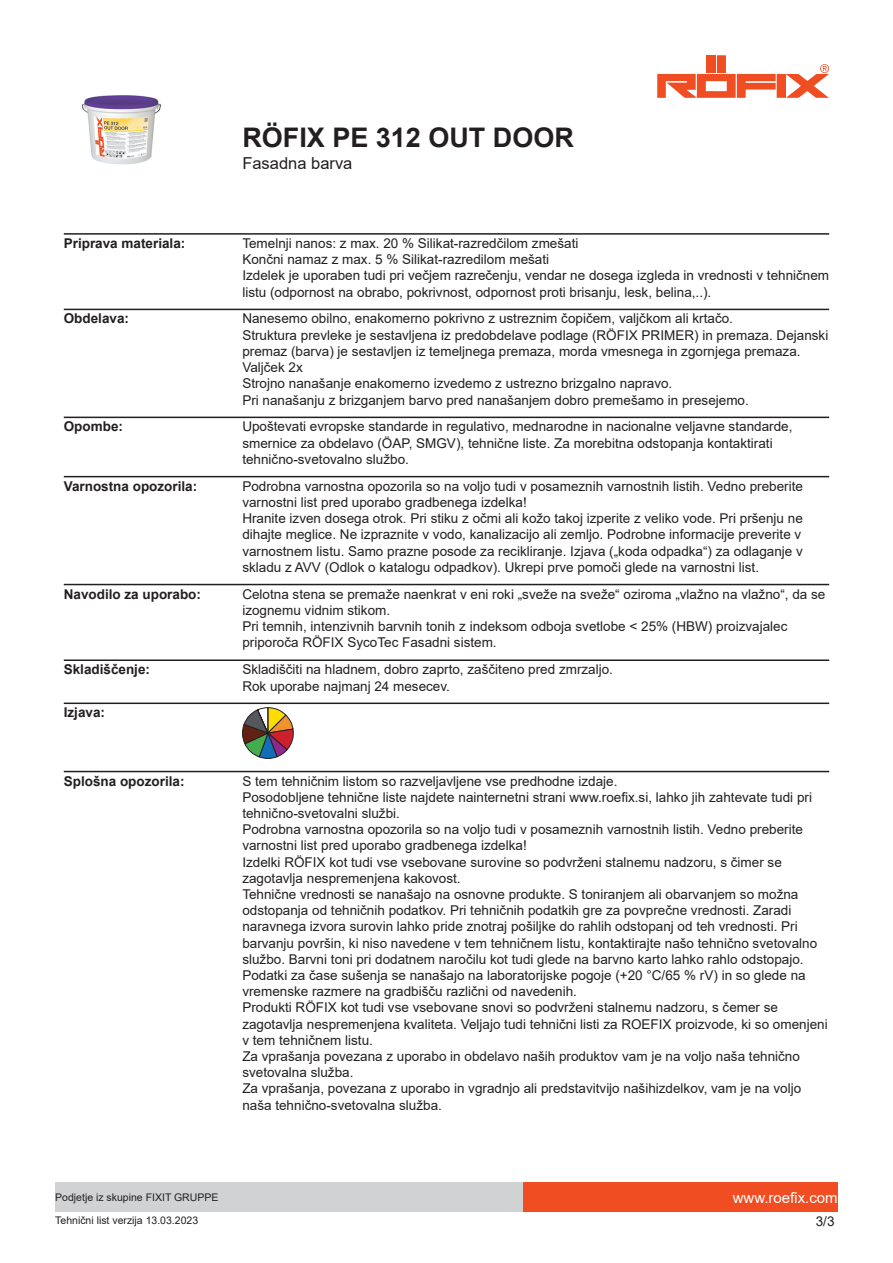
<style>
.page{position:relative;width:893px;height:1263px;background:#fff}
.page>*{position:absolute;margin:0;border:0;box-sizing:border-box;transform-origin:0 0}
.t1{font:700 27px "Arial";color:#231f20}
.t2{font:16.5px "Arial";color:#231f20}
.t3{font:15px "Arial";color:#fff}
.t4{font:13.5px/16.2px "Arial";color:#231f20}
.t5{font:700 13.5px "Arial";color:#231f20}
.t6{font:10.5px "Arial";color:#231f20}
</style>
<div class="page">
<img style="left:82px;top:95px;width:79px;height:70px">
<div style="left:717px;top:55px;width:9px;height:18px;background:#f04d22"></div>
<div style="left:707px;top:55px;width:9px;height:18px;background:#f04d22"></div>
<svg style="left:657px;top:64px;width:172px;height:34px"></svg>
<div style="left:523px;top:1182px;width:315px;height:30px;background:#f04d22"></div>
<div style="left:55px;top:1182px;width:468px;height:30px;background:#d1d2d4"></div>
<hr style="left:64px;top:233px;width:765px;height:2px;background:#231f20">
<hr style="left:64px;top:309px;width:765px;height:1px;background:#231f20">
<hr style="left:64px;top:417px;width:765px;height:1px;background:#231f20">
<hr style="left:64px;top:476px;width:765px;height:1px;background:#231f20">
<hr style="left:64px;top:584px;width:765px;height:1px;background:#231f20">
<hr style="left:64px;top:659px;width:765px;height:2px;background:#231f20">
<hr style="left:64px;top:702px;width:765px;height:2px;background:#231f20">
<svg style="left:242px;top:708px;width:51px;height:50px"></svg>
<hr style="left:64px;top:771px;width:765px;height:1px;background:#231f20">
<h1 class="t1" style="left:242px;top:119px;width:333px">RÖFIX PE 312 OUT DOOR</h1>
<p class="t2" style="left:242px;top:152px;width:112px">Fasadna barva</p>
<p class="t5" style="left:64px;top:234px;width:123px">Priprava materiala:</p>
<p class="t4" style="left:242px;top:235px;width:588px">Temelnji nanos: z max. 20 % Silikat-razredčilom zmešati<br>Končni namaz z max. 5 % Silikat-razredilom mešati<br>Izdelek je uporaben tudi pri večjem razrečenju, vendar ne dosega izgleda in vrednosti v tehničnem listu (odpornost na obrabo, pokrivnost, odpornost proti brisanju, lesk, belina,..).</p>
<p class="t5" style="left:64px;top:309px;width:67px">Obdelava:</p>
<p class="t4" style="left:242px;top:311px;width:587px">Nanesemo obilno, enakomerno pokrivno z ustreznim čopičem, valjčkom ali krtačo.<br>Struktura prevleke je sestavljena iz predobdelave podlage (RÖFIX PRIMER) in premaza. Dejanski premaz (barva) je sestavljen iz temeljnega premaza, morda vmesnega in zgornjega premaza.<br>Valjček 2x<br>Strojno nanašanje enakomerno izvedemo z ustrezno brizgalno napravo.<br>Pri nanašanju z brizganjem barvo pred nanašanjem dobro premešamo in presejemo.</p>
<p class="t5" style="left:64px;top:417px;width:61px">Opombe:</p>
<p class="t4" style="left:242px;top:418px;width:552px">Upoštevati evropske standarde in regulativo, mednarodne in nacionalne veljavne standarde, smernice za obdelavo (ÖAP, SMGV), tehnične liste. Za morebitna odstopanja kontaktirati tehnično-svetovalno službo.</p>
<p class="t5" style="left:64px;top:476px;width:135px">Varnostna opozorila:</p>
<p class="t4" style="left:242px;top:478px;width:562px">Podrobna varnostna opozorila so na voljo tudi v posameznih varnostnih listih. Vedno preberite varnostni list pred uporabo gradbenega izdelka!<br>Hranite izven dosega otrok. Pri stiku z očmi ali kožo takoj izperite z veliko vode. Pri pršenju ne dihajte meglice. Ne izpraznite v vodo, kanalizacijo ali zemljo. Podrobne informacije preverite v varnostnem listu. Samo prazne posode za recikliranje. Izjava („koda odpadka“) za odlaganje v skladu z AVV (Odlok o katalogu odpadkov). Ukrepi prve pomoči glede na varnostni list.</p>
<p class="t5" style="left:64px;top:584px;width:139px">Navodilo za uporabo:</p>
<p class="t4" style="left:242px;top:586px;width:584px">Celotna stena se premaže naenkrat v eni roki „sveže na sveže“ oziroma „vlažno na vlažno“, da se izognemu vidnim stikom.<br>Pri temnih, intenzivnih barvnih tonih z indeksom odboja svetlobe &lt; 25% (HBW) proizvajalec priporoča RÖFIX SycoTec Fasadni sistem.</p>
<p class="t5" style="left:64px;top:660px;width:88px">Skladiščenje:</p>
<p class="t4" style="left:242px;top:661px;width:372px">Skladiščiti na hladnem, dobro zaprto, zaščiteno pred zmrzaljo.<br>Rok uporabe najmanj 24 mesecev.</p>
<p class="t5" style="left:64px;top:703px;width:43px">Izjava:</p>
<p class="t5" style="left:64px;top:771px;width:122px">Splošna opozorila:</p>
<p class="t4" style="left:242px;top:773px;width:587px">S tem tehničnim listom so razveljavljene vse predhodne izdaje.<br>Posodobljene tehnične liste najdete nainternetni strani www.roefix.si, lahko jih zahtevate tudi pri tehnično-svetovalni službi.<br>Podrobna varnostna opozorila so na voljo tudi v posameznih varnostnih listih. Vedno preberite varnostni list pred uporabo gradbenega izdelka!<br>Izdelki RÖFIX kot tudi vse vsebovane surovine so podvrženi stalnemu nadzoru, s čimer se zagotavlja nespremenjena kakovost.<br>Tehnične vrednosti se nanašajo na osnovne produkte. S toniranjem ali obarvanjem so možna odstopanja od tehničnih podatkov. Pri tehničnih podatkih gre za povprečne vrednosti. Zaradi naravnega izvora surovin lahko pride znotraj pošiljke do rahlih odstopanj od teh vrednosti. Pri barvanju površin, ki niso navedene v tem tehničnem listu, kontaktirajte našo tehnično svetovalno službo. Barvni toni pri dodatnem naročilu kot tudi glede na barvno karto lahko rahlo odstopajo.<br>Podatki za čase sušenja se nanašajo na laboratorijske pogoje (+20 °C/65 % rV) in so glede na vremenske razmere na gradbišču različni od navedenih.<br>Produkti RÖFIX kot tudi vse vsebovane snovi so podvrženi stalnemu nadzoru, s čemer se zagotavlja nespremenjena kvaliteta. Veljajo tudi tehnični listi za ROEFIX proizvode, ki so omenjeni v tem tehničnem listu.<br>Za vprašanja povezana z uporabo in obdelavo naših produktov vam je na voljo naša tehnično svetovalna služba.<br>Za vprašanja, povezana z uporabo in vgradnjo ali predstavitvijo našihizdelkov, vam je na voljo naša tehnično-svetovalna služba.</p>
<p class="t6" style="left:55px;top:1190px;width:165px">Podjetje iz skupine FIXIT GRUPPE</p>
<p class="t3" style="left:733px;top:1187px;width:107px">www.roefix.com</p>
<p class="t6" style="left:55px;top:1213px;width:144px">Tehnični list verzija 13.03.2023</p>
<p class="t4" style="left:816px;top:1213px;width:20px">3/3</p>
</div>
